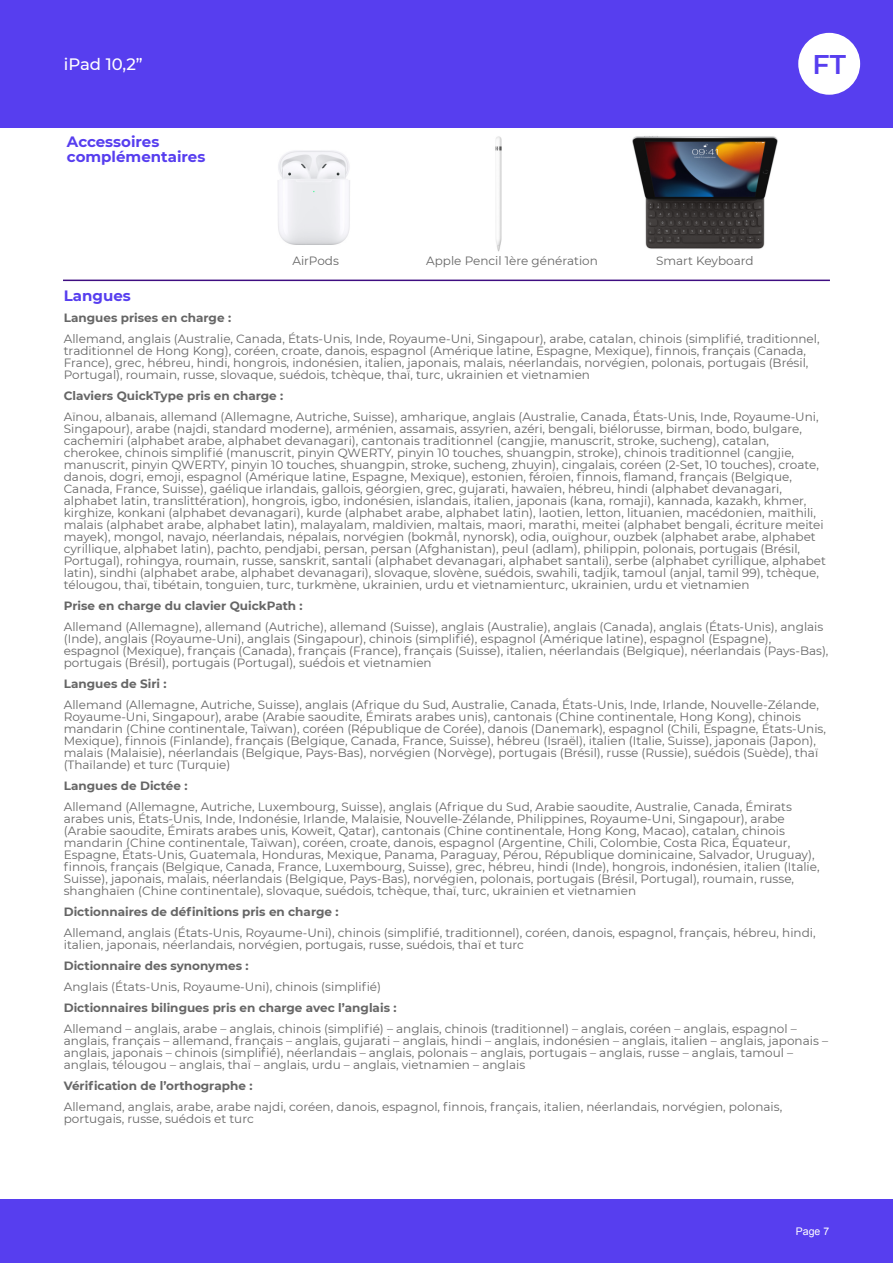
<style>
.page{position:relative;width:893px;height:1263px;background:#fff}
.page>*{position:absolute;margin:0;border:0;box-sizing:border-box;transform-origin:0 0}
.t1{font:600 27px "Montserrat";color:#573eef}
.t2{font:500 16.5px "Montserrat";color:#fff}
.t3{font:700 15px/15px "Montserrat";color:#573eef}
.t4{font:12px/12px "Montserrat";color:#666}
.t5{font:700 12px "Montserrat";color:#666}
.t6{font:10.5px "Arial";color:#fff}
</style>
<div class="page">
<img style="left:495px;top:136px;width:7px;height:116px">
<img style="left:632px;top:136px;width:146px;height:113px">
<div style="left:0;top:0;width:893px;height:128px;background:#573eef"></div>
<div style="left:0;top:1199px;width:893px;height:64px;background:#573eef"></div>
<div style="left:798px;top:33px;width:62px;height:62px;background:#fff;border-radius:50%"></div>
<img style="left:278px;top:150px;width:72px;height:95px">
<hr style="left:64px;top:280px;width:765px;height:1px;background:#3e0d81">
<h2 class="t2" style="left:64px;top:54px;width:81px">iPad 10,2”</h2>
<h1 class="t1" style="left:812px;top:48px;width:35px">FT</h1>
<p class="t3" style="left:67px;top:134px;width:140px">Accessoires complémentaires</p>
<p class="t4" style="left:292px;top:255px;width:48px">AirPods</p>
<p class="t4" style="left:426px;top:255px;width:173px">Apple Pencil 1ère génération</p>
<p class="t4" style="left:656px;top:255px;width:99px">Smart Keyboard</p>
<p class="t3" style="left:64px;top:288px;width:69px">Langues</p>
<p class="t5" style="left:64px;top:310px;width:169px">Langues prises en charge :</p>
<p class="t4" style="left:64px;top:332px;width:757px">Allemand, anglais (Australie, Canada, États-Unis, Inde, Royaume-Uni, Singapour), arabe, catalan, chinois (simplifié, traditionnel, traditionnel de Hong Kong), coréen, croate, danois, espagnol (Amérique latine, Espagne, Mexique), finnois, français (Canada, France), grec, hébreu, hindi, hongrois, indonésien, italien, japonais, malais, néerlandais, norvégien, polonais, portugais (Brésil, Portugal), roumain, russe, slovaque, suédois, tchèque, thaï, turc, ukrainien et vietnamien</p>
<p class="t5" style="left:64px;top:388px;width:221px">Claviers QuickType pris en charge :</p>
<p class="t4" style="left:64px;top:410px;width:764px">Aïnou, albanais, allemand (Allemagne, Autriche, Suisse), amharique, anglais (Australie, Canada, États-Unis, Inde, Royaume-Uni, Singapour), arabe (najdi, standard moderne), arménien, assamais, assyrien, azéri, bengali, biélorusse, birman, bodo, bulgare, cachemiri (alphabet arabe, alphabet devanagari), cantonais traditionnel (cangjie, manuscrit, stroke, sucheng), catalan, cherokee, chinois simplifié (manuscrit, pinyin QWERTY, pinyin 10 touches, shuangpin, stroke), chinois traditionnel (cangjie, manuscrit, pinyin QWERTY, pinyin 10 touches, shuangpin, stroke, sucheng, zhuyin), cingalais, coréen (2-Set, 10 touches), croate, danois, dogri, emoji, espagnol (Amérique latine, Espagne, Mexique), estonien, féroïen, finnois, flamand, français (Belgique, Canada, France, Suisse), gaélique irlandais, gallois, géorgien, grec, gujarati, hawaïen, hébreu, hindi (alphabet devanagari, alphabet latin, translittération), hongrois, igbo, indonésien, islandais, italien, japonais (kana, romaji), kannada, kazakh, khmer, kirghize, konkani (alphabet devanagari), kurde (alphabet arabe, alphabet latin), laotien, letton, lituanien, macédonien, maïthili, malais (alphabet arabe, alphabet latin), malayalam, maldivien, maltais, maori, marathi, meitei (alphabet bengali, écriture meitei mayek), mongol, navajo, néerlandais, népalais, norvégien (bokmål, nynorsk), odia, ouïghour, ouzbek (alphabet arabe, alphabet cyrillique, alphabet latin), pachto, pendjabi, persan, persan (Afghanistan), peul (adlam), philippin, polonais, portugais (Brésil, Portugal), rohingya, roumain, russe, sanskrit, santali (alphabet devanagari, alphabet santali), serbe (alphabet cyrillique, alphabet latin), sindhi (alphabet arabe, alphabet devanagari), slovaque, slovène, suédois, swahili, tadjik, tamoul (anjal, tamil 99), tchèque, télougou, thaï, tibétain, tonguien, turc, turkmène, ukrainien, urdu et vietnamienturc, ukrainien, urdu et vietnamien</p>
<p class="t5" style="left:64px;top:598px;width:240px">Prise en charge du clavier QuickPath :</p>
<p class="t4" style="left:64px;top:620px;width:766px">Allemand (Allemagne), allemand (Autriche), allemand (Suisse), anglais (Australie), anglais (Canada), anglais (États‐Unis), anglais (Inde), anglais (Royaume‐Uni), anglais (Singapour), chinois (simplifié), espagnol (Amérique latine), espagnol (Espagne), espagnol (Mexique), français (Canada), français (France), français (Suisse), italien, néerlandais (Belgique), néerlandais (Pays‐Bas), portugais (Brésil), portugais (Portugal), suédois et vietnamien</p>
<p class="t5" style="left:64px;top:676px;width:104px">Langues de Siri :</p>
<p class="t4" style="left:64px;top:698px;width:764px">Allemand (Allemagne, Autriche, Suisse), anglais (Afrique du Sud, Australie, Canada, États-Unis, Inde, Irlande, Nouvelle-Zélande, Royaume-Uni, Singapour), arabe (Arabie saoudite, Émirats arabes unis), cantonais (Chine continentale, Hong Kong), chinois mandarin (Chine continentale, Taïwan), coréen (République de Corée), danois (Danemark), espagnol (Chili, Espagne, États-Unis, Mexique), finnois (Finlande), français (Belgique, Canada, France, Suisse), hébreu (Israël), italien (Italie, Suisse), japonais (Japon), malais (Malaisie), néerlandais (Belgique, Pays‐Bas), norvégien (Norvège), portugais (Brésil), russe (Russie), suédois (Suède), thaï (Thaïlande) et turc (Turquie)</p>
<p class="t5" style="left:64px;top:778px;width:125px">Langues de Dictée :</p>
<p class="t4" style="left:64px;top:800px;width:757px">Allemand (Allemagne, Autriche, Luxembourg, Suisse), anglais (Afrique du Sud, Arabie saoudite, Australie, Canada, Émirats arabes unis, États‐Unis, Inde, Indonésie, Irlande, Malaisie, Nouvelle‐Zélande, Philippines, Royaume‐Uni, Singapour), arabe (Arabie saoudite, Émirats arabes unis, Koweït, Qatar), cantonais (Chine continentale, Hong Kong, Macao), catalan, chinois mandarin (Chine continentale, Taïwan), coréen, croate, danois, espagnol (Argentine, Chili, Colombie, Costa Rica, Équateur, Espagne, États‐Unis, Guatemala, Honduras, Mexique, Panama, Paraguay, Pérou, République dominicaine, Salvador, Uruguay), finnois, français (Belgique, Canada, France, Luxembourg, Suisse), grec, hébreu, hindi (Inde), hongrois, indonésien, italien (Italie, Suisse), japonais, malais, néerlandais (Belgique, Pays‐Bas), norvégien, polonais, portugais (Brésil, Portugal), roumain, russe, shanghaïen (Chine continentale), slovaque, suédois, tchèque, thaï, turc, ukrainien et vietnamien</p>
<p class="t5" style="left:64px;top:904px;width:276px">Dictionnaires de définitions pris en charge :</p>
<p class="t4" style="left:64px;top:926px;width:753px">Allemand, anglais (États‐Unis, Royaume‐Uni), chinois (simplifié, traditionnel), coréen, danois, espagnol, français, hébreu, hindi, italien, japonais, néerlandais, norvégien, portugais, russe, suédois, thaï et turc</p>
<p class="t5" style="left:64px;top:958px;width:186px">Dictionnaire des synonymes :</p>
<p class="t4" style="left:64px;top:980px;width:319px">Anglais (États‐Unis, Royaume‐Uni), chinois (simplifié)</p>
<p class="t5" style="left:64px;top:1000px;width:334px">Dictionnaires bilingues pris en charge avec l’anglais :</p>
<p class="t4" style="left:64px;top:1022px;width:766px">Allemand – anglais, arabe – anglais, chinois (simplifié) – anglais, chinois (traditionnel) – anglais, coréen – anglais, espagnol – anglais, français – allemand, français – anglais, gujarati – anglais, hindi – anglais, indonésien – anglais, italien – anglais, japonais – anglais, japonais – chinois (simplifié), néerlandais – anglais, polonais – anglais, portugais – anglais, russe – anglais, tamoul – anglais, télougou – anglais, thaï – anglais, urdu – anglais, vietnamien – anglais</p>
<p class="t5" style="left:64px;top:1078px;width:190px">Vérification de l’orthographe :</p>
<p class="t4" style="left:64px;top:1100px;width:720px">Allemand, anglais, arabe, arabe najdi, coréen, danois, espagnol, finnois, français, italien, néerlandais, norvégien, polonais, portugais, russe, suédois et turc</p>
<p class="t6" style="left:796px;top:1227px;width:35px">Page 7</p>
</div>
